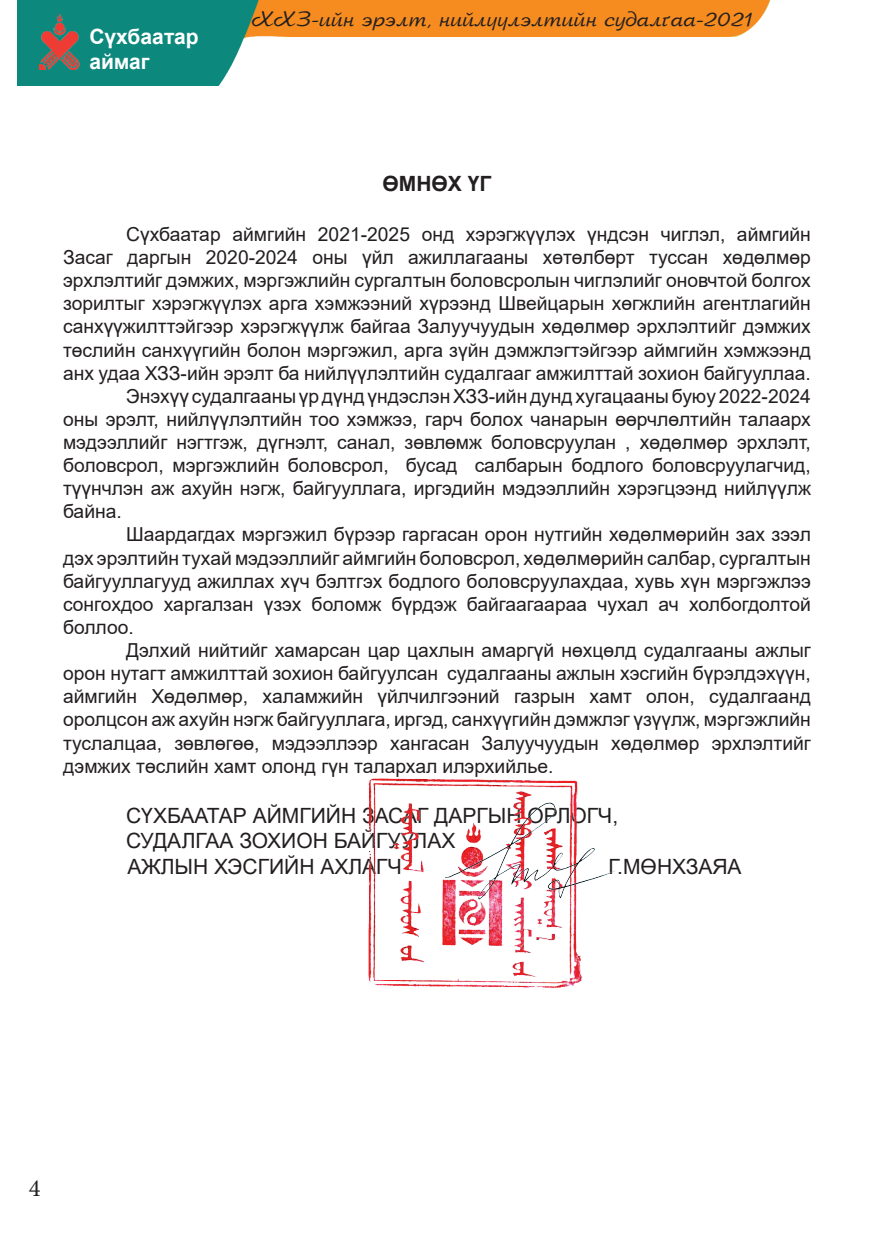
<style>
.page{position:relative;width:874px;height:1241px;background:#fff}
.page>*{position:absolute;margin:0;border:0;box-sizing:border-box;transform-origin:0 0}
.t1{font:24.5px "Minion Pro";color:#231f20}
.t2{font:21px/25.2px "Arial";color:#231f20}
.t3{font:21px "Mogul Arbat";color:#231f20}
.t4{font:700 21px/25.2px "Arial";color:#fff}
.t5{font:700 21px "Arial";color:#231f20}
.t6{font:19.25px "Arial";color:#231f20}
</style>
<div class="page">
<img style="left:18px;top:0;width:753px;height:85px">
<img style="left:39px;top:14px;width:43px;height:55px">
<img style="left:368px;top:778px;width:214px;height:210px">
<img style="left:437px;top:799px;width:179px;height:109px">
<p class="t4" style="left:89px;top:24px;width:111px">Сүхбаатар аймаг</p>
<p class="t3" style="left:252px;top:8px;width:502px">ХХЗ-ийн эрэлт, нийлүүлэлтийн судалгаа-2021</p>
<p class="t5" style="left:382px;top:168px;width:110px">ӨМНӨХ ҮГ</p>
<p class="t6" style="left:126px;top:221px;width:686px">Сүхбаатар аймгийн 2021-2025 онд хэрэгжүүлэх үндсэн чиглэл, аймгийн</p>
<p class="t6" style="left:63px;top:244px;width:749px">Засаг даргын 2020-2024 оны үйл ажиллагааны хөтөлбөрт туссан хөдөлмөр</p>
<p class="t6" style="left:63px;top:267px;width:749px">эрхлэлтийг дэмжих, мэргэжлийн сургалтын боловсролын чиглэлийг оновчтой болгох</p>
<p class="t6" style="left:63px;top:290px;width:749px">зорилтыг хэрэгжүүлэх арга хэмжээний хүрээнд Швейцарын хөгжлийн агентлагийн</p>
<p class="t6" style="left:63px;top:313px;width:749px">санхүүжилттэйгээр хэрэгжүүлж байгаа Залуучуудын хөдөлмөр эрхлэлтийг дэмжих</p>
<p class="t6" style="left:63px;top:336px;width:749px">төслийн санхүүгийн болон мэргэжил, арга зүйн дэмжлэгтэйгээр аймгийн хэмжээнд</p>
<p class="t6" style="left:63px;top:359px;width:749px">анх удаа ХЗЗ-ийн эрэлт ба нийлүүлэлтийн судалгааг амжилттай зохион байгууллаа.</p>
<p class="t6" style="left:126px;top:382px;width:686px">Энэхүү судалгааны үр дүнд үндэслэн ХЗЗ-ийн дунд хугацааны буюу 2022-2024</p>
<p class="t6" style="left:63px;top:406px;width:749px">оны эрэлт, нийлүүлэлтийн тоо хэмжээ, гарч болох чанарын өөрчлөлтийн талаарх</p>
<p class="t6" style="left:63px;top:429px;width:749px">мэдээллийг нэгтгэж, дүгнэлт, санал, зөвлөмж боловсруулан , хөдөлмөр эрхлэлт,</p>
<p class="t6" style="left:63px;top:452px;width:749px">боловсрол, мэргэжлийн боловсрол, бусад салбарын бодлого боловсруулагчид,</p>
<p class="t6" style="left:63px;top:475px;width:749px">түүнчлэн аж ахуйн нэгж, байгууллага, иргэдийн мэдээллийн хэрэгцээнд нийлүүлж</p>
<p class="t6" style="left:63px;top:498px;width:60px">байна.</p>
<p class="t6" style="left:126px;top:521px;width:686px">Шаардагдах мэргэжил бүрээр гаргасан орон нутгийн хөдөлмөрийн зах зээл</p>
<p class="t6" style="left:63px;top:544px;width:749px">дэх эрэлтийн тухай мэдээллийг аймгийн боловсрол, хөдөлмөрийн салбар, сургалтын</p>
<p class="t6" style="left:63px;top:567px;width:749px">байгууллагууд ажиллах хүч бэлтгэх бодлого боловсруулахдаа, хувь хүн мэргэжлээ</p>
<p class="t6" style="left:63px;top:590px;width:749px">сонгохдоо харгалзан үзэх боломж бүрдэж байгаагаараа чухал ач холбогдолтой</p>
<p class="t6" style="left:63px;top:613px;width:72px">боллоо.</p>
<p class="t6" style="left:126px;top:637px;width:686px">Дэлхий нийтийг хамарсан цар цахлын амаргүй нөхцөлд судалгааны ажлыг</p>
<p class="t6" style="left:63px;top:660px;width:749px">орон нутагт амжилттай зохион байгуулсан судалгааны ажлын хэсгийн бүрэлдэхүүн,</p>
<p class="t6" style="left:63px;top:683px;width:749px">аймгийн Хөдөлмөр, халамжийн үйлчилгээний газрын хамт олон, судалгаанд</p>
<p class="t6" style="left:63px;top:706px;width:749px">оролцсон аж ахуйн нэгж байгууллага, иргэд, санхүүгийн дэмжлэг үзүүлж, мэргэжлийн</p>
<p class="t6" style="left:63px;top:729px;width:749px">туслалцаа, зөвлөгөө, мэдээллээр хангасан Залуучуудын хөдөлмөр эрхлэлтийг</p>
<p class="t6" style="left:63px;top:752px;width:491px">дэмжих төслийн хамт олонд гүн талархал илэрхийлье.</p>
<p class="t2" style="left:126px;top:802px;width:493px">СҮХБААТАР АЙМГИЙН ЗАСАГ ДАРГЫН ОРЛОГЧ,<br>СУДАЛГАА ЗОХИОН БАЙГУУЛАХ<br>АЖЛЫН ХЭСГИЙН АХЛАГЧ</p>
<p class="t2" style="left:608px;top:853px;width:135px">Г.МӨНХЗАЯА</p>
<p class="t1" style="left:29px;top:1171px;width:13px">4</p>
</div>
